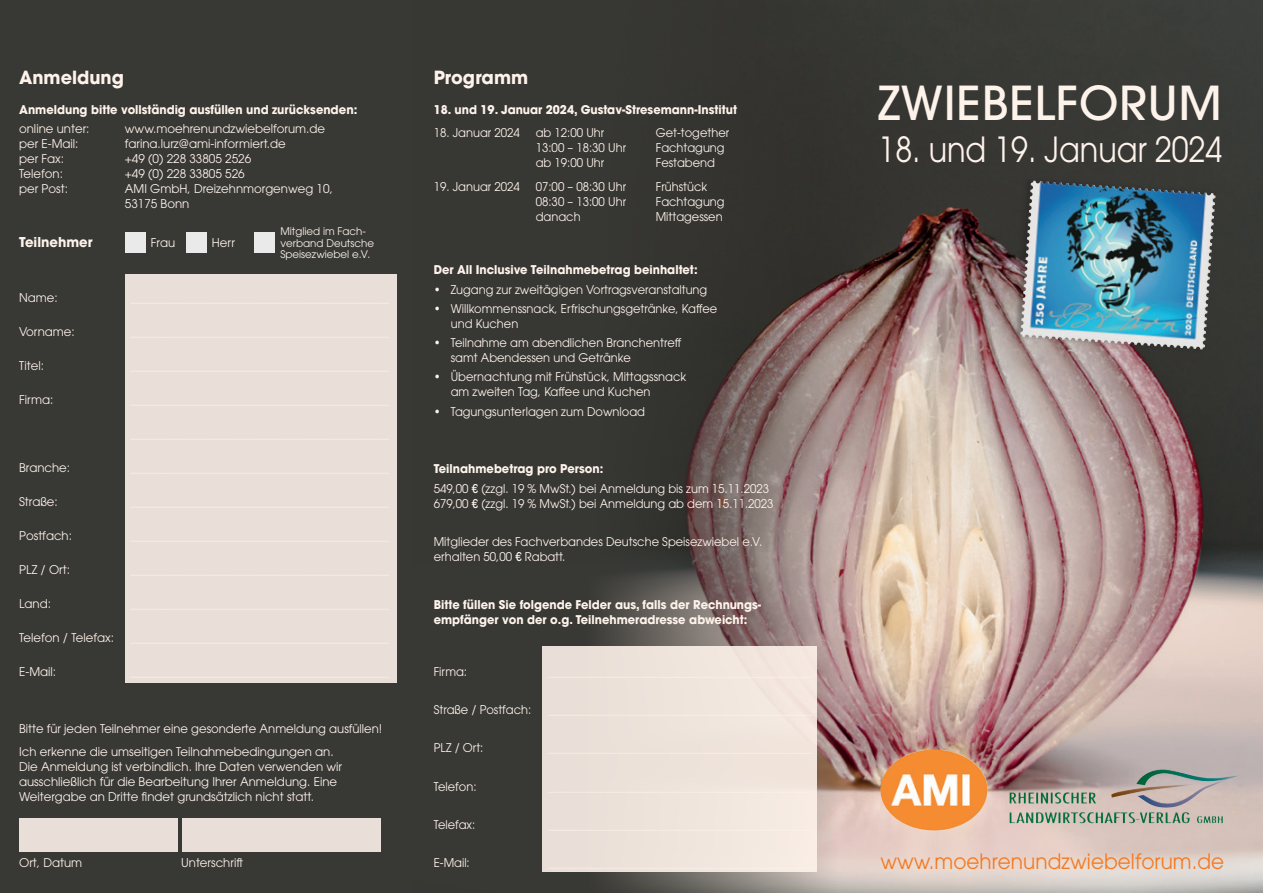
<style>
.page{position:relative;width:1263px;height:893px;background:#383834}
.page>*{position:absolute;margin:0;border:0;box-sizing:border-box;transform-origin:0 0}
.t1{font:500 46.5px "ITC Avant Garde Pro";letter-spacing:.02em;color:#fef3eb}
.t2{font:34.5px "ITC Avant Garde Pro";color:#fef3eb;scale:.88 1}
.t3{font:21px "ITC Avant Garde Pro";letter-spacing:.005em;color:#f47921;scale:.95 1}
.t4{font:700 18px "ITC Avant Garde Pro";color:#fef3eb}
.t5{font:700 13.5px "ITC Avant Garde Pro";color:#fef3eb}
.t6{font:12px/15px "ITC Avant Garde Pro";color:#fef3eb;scale:.95 1}
.t7{font:12px/15px "ITC Avant Garde Pro";color:#fef3eb}
.t8{font:700 12px/15px "ITC Avant Garde Pro";color:#fef3eb;scale:.95 1}
.t9{font:700 12px "ITC Avant Garde Pro";color:#fef3eb}
.t10{font:10.5px/11.2px "ITC Avant Garde Pro";color:#fef3eb}
.s1{font-weight:700}
.s2{font-weight:500}
</style>
<div class="page">
<img style="left:542px;top:207px;width:721px;height:686px">
<div style="left:542px;top:647px;width:274px;height:225px;background:#eee3db"></div>
<img style="left:880px;top:749px;width:108px;height:82px">
<img style="left:1136px;top:769px;width:60px;height:16px">
<div style="left:19px;top:818px;width:159px;height:34px;background:#e9dfd8"></div>
<div style="left:182px;top:818px;width:199px;height:34px;background:#e9dfd8"></div>
<div style="left:187px;top:232px;width:20px;height:21px;background:#eaeaea"></div>
<div style="left:254px;top:232px;width:20px;height:21px;background:#eaeaea"></div>
<div style="left:125px;top:232px;width:21px;height:21px;background:#eaeaea"></div>
<div style="left:1012px;top:175px;width:204px;height:178px;background:#231f20;opacity:.4"></div>
<img style="left:1029px;top:183px;width:4px;height:31px">
<div style="left:125px;top:275px;width:272px;height:408px;background:#e9dfd8"></div>
<h3 class="t4" style="left:19px;top:65px;width:106px">Anmeldung</h3>
<p class="t9" style="left:19px;top:102px;width:340px">Anmeldung bitte vollständig ausfüllen und zurücksenden:</p>
<p class="t7" style="left:19px;top:121px;width:72px">online unter:</p>
<p class="t7" style="left:125px;top:121px;width:202px">www.moehrenundzwiebelforum.de</p>
<p class="t7" style="left:19px;top:136px;width:61px">per E-Mail:</p>
<p class="t7" style="left:125px;top:136px;width:162px">farina.lurz@ami-informiert.de</p>
<p class="t7" style="left:19px;top:151px;width:47px">per Fax:</p>
<p class="t7" style="left:125px;top:151px;width:128px">+49 (0) 228 33805 2526</p>
<p class="t7" style="left:19px;top:166px;width:45px">Telefon:</p>
<p class="t7" style="left:125px;top:166px;width:121px">+49 (0) 228 33805 526</p>
<p class="t7" style="left:19px;top:181px;width:50px">per Post:</p>
<p class="t7" style="left:125px;top:181px;width:210px">AMI GmbH, Dreizehnmorgenweg 10,<br>53175 Bonn</p>
<p class="t5" style="left:19px;top:233px;width:75px">Teilnehmer</p>
<p class="t7" style="left:151px;top:235px;width:26px">Frau</p>
<p class="t7" style="left:212px;top:235px;width:25px">Herr</p>
<p class="t10" style="left:280px;top:226px;width:95px">Mitglied im Fach&shy;verband Deutsche<br>Speisezwiebel e.V.</p>
<p class="t7" style="left:19px;top:290px;width:40px">Name:</p>
<p class="t7" style="left:19px;top:324px;width:57px">Vorname:</p>
<p class="t7" style="left:19px;top:358px;width:26px">Titel:</p>
<p class="t7" style="left:19px;top:392px;width:36px">Firma:</p>
<h3 class="t4" style="left:434px;top:65px;width:96px">Programm</h3>
<p class="t8" style="left:434px;top:102px;width:321px">18. und 19. Januar 2024, Gustav-Stresemann-Institut</p>
<p class="t6" style="left:434px;top:125px;width:92px">18. Januar 2024</p>
<p class="t6" style="left:536px;top:125px;width:74px">ab 12:00 Uhr</p>
<p class="t6" style="left:656px;top:125px;width:79px">Get-together</p>
<p class="t6" style="left:536px;top:140px;width:97px">13:00 – 18:30 Uhr</p>
<p class="t6" style="left:656px;top:140px;width:74px">Fachtagung</p>
<p class="t6" style="left:536px;top:155px;width:74px">ab 19:00 Uhr</p>
<p class="t6" style="left:656px;top:155px;width:64px">Festabend</p>
<p class="t6" style="left:434px;top:179px;width:92px">19. Januar 2024</p>
<p class="t6" style="left:536px;top:179px;width:97px">07:00 – 08:30 Uhr</p>
<p class="t6" style="left:656px;top:179px;width:56px">Frühstück</p>
<p class="t6" style="left:536px;top:194px;width:97px">08:30 – 13:00 Uhr</p>
<p class="t6" style="left:656px;top:194px;width:74px">Fachtagung</p>
<p class="t6" style="left:536px;top:209px;width:49px">danach</p>
<p class="t6" style="left:656px;top:209px;width:72px">Mittagessen</p>
<p class="t8" style="left:434px;top:262px;width:279px">Der All Inclusive Teilnahmebetrag beinhaltet:</p>
<p class="t6" style="left:434px;top:282px;width:289px">• Zugang zur zweitägigen Vortragsveranstaltung</p>
<p class="t6" style="left:451px;top:301px;width:282px;text-indent:-17px">• Willkommenssnack, Erfrischungsgetränke, Kaffee und Kuchen</p>
<p class="t6" style="left:451px;top:335px;width:244px;text-indent:-17px">• Teilnahme am abendlichen Branchentreff samt Abendessen und Getränke</p>
<p class="t6" style="left:451px;top:369px;width:249px;text-indent:-17px">• Übernachtung mit Frühstück, Mittagssnack am zweiten Tag, Kaffee und Kuchen</p>
<p class="t6" style="left:434px;top:404px;width:224px">• Tagungsunterlagen zum Download</p>
<h1 class="t1" style="left:878px;top:74px;width:345px">ZWIEBELFORUM</h1>
<h2 class="t2" style="left:878px;top:128px;width:392px">18. und 19. Januar 2024</h2>
<p class="t7" style="left:19px;top:460px;width:53px">Branche:</p>
<p class="t7" style="left:19px;top:494px;width:40px">Straße:</p>
<p class="t7" style="left:19px;top:528px;width:54px">Postfach:</p>
<p class="t7" style="left:19px;top:562px;width:52px">PLZ / Ort:</p>
<p class="t7" style="left:19px;top:596px;width:33px">Land:</p>
<p class="t7" style="left:19px;top:630px;width:96px">Telefon / Telefax:</p>
<p class="t7" style="left:19px;top:664px;width:38px">E-Mail:</p>
<p class="t6" style="left:434px;top:459px;width:354px;line-height:19.2px"><span class="s1">Teilnahmebetrag pro Person:<br></span>549,00 <span class="s2">€</span> (zzgl. 19 % MwSt.) bei Anmeldung bis zum 15.11.2023</p>
<p class="t6" style="left:434px;top:496px;width:359px">679,00 <span class="s2">€</span> (zzgl. 19 % MwSt.) bei Anmeldung ab dem 15.11.2023</p>
<p class="t6" style="left:434px;top:534px;width:347px">Mitglieder des Fachverbandes Deutsche Speisezwiebel e.V. erhalten 50,00 <span class="s2">€</span> Rabatt.</p>
<p class="t8" style="left:434px;top:597px;width:346px">Bitte füllen Sie folgende Felder aus, falls der Rechnungs&shy;empfänger von der o.g. Teilnehmeradresse abweicht:</p>
<p class="t6" style="left:434px;top:664px;width:37px">Firma:</p>
<p class="t6" style="left:434px;top:702px;width:104px">Straße / Postfach:</p>
<p class="t6" style="left:434px;top:740px;width:54px">PLZ / Ort:</p>
<p class="t6" style="left:434px;top:778px;width:46px">Telefon:</p>
<p class="t6" style="left:434px;top:817px;width:45px">Telefax:</p>
<p class="t6" style="left:434px;top:855px;width:39px">E-Mail:</p>
<p class="t7" style="left:19px;top:717px;width:365px;line-height:23.5px">Bitte für jeden Teilnehmer eine gesonderte Anmeldung ausfüllen!<br>Ich erkenne die umseitigen Teilnahmebedingungen an.</p>
<p class="t7" style="left:19px;top:759px;width:325px">Die Anmeldung ist verbindlich. Ihre Daten verwenden wir ausschließlich für die Bearbeitung Ihrer Anmeldung. Eine<br>Weitergabe an Dritte findet grundsätzlich nicht statt.</p>
<p class="t7" style="left:19px;top:855px;width:65px">Ort, Datum</p>
<p class="t7" style="left:181px;top:855px;width:63px">Unterschrift</p>
<h3 class="t3" style="left:880px;top:848px;width:363px">www.moehrenundzwiebelforum.de</h3>
</div>
